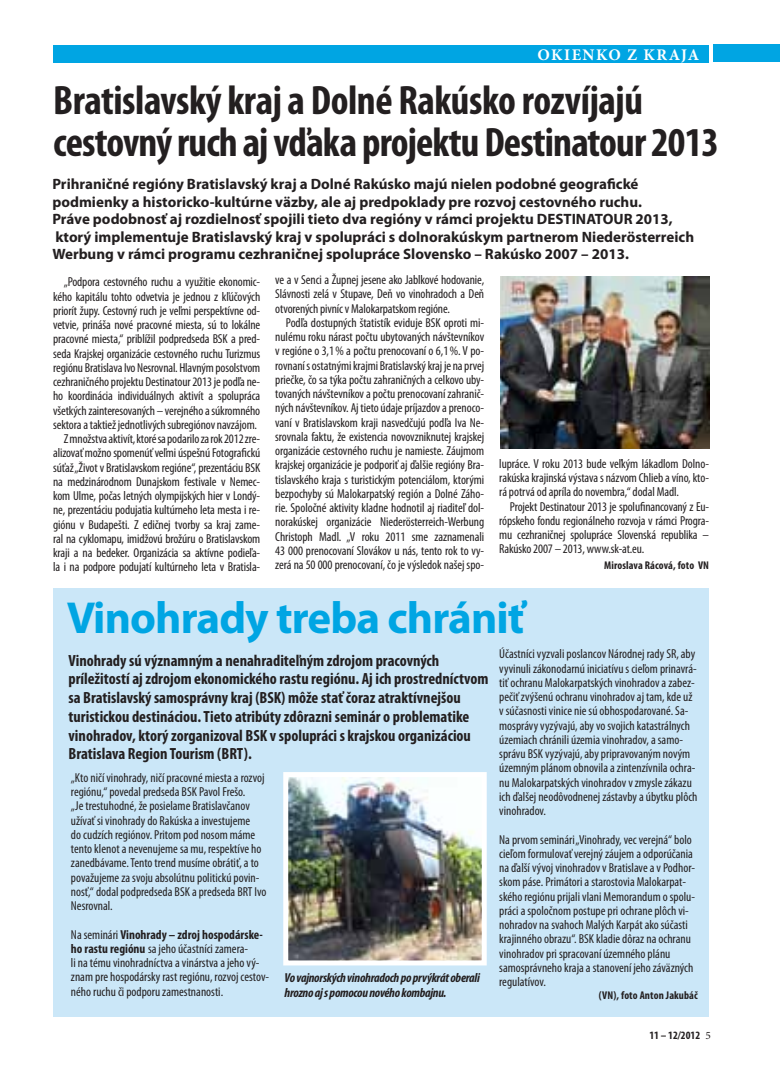
<style>
.page{position:relative;width:780px;height:1088px;background:#fff}
.page>*{position:absolute;margin:0;border:0;box-sizing:border-box;transform-origin:0 0}
.t1{font:700 45px "Myriad Pro";letter-spacing:-.02em;color:#00a5e3}
.t2{font:700 condensed 41.25px/42.5px "Myriad Pro";letter-spacing:-.02em;color:#231f20}
.t3{font:700 condensed 16.25px/18.8px "Myriad Pro";color:#231f20}
.t4{font:700 16.25px "Minion Pro";letter-spacing:.09em;color:#fff}
.t5{font:700 15px/17.5px "Myriad Pro";color:#231f20}
.t6{font:condensed 13px/14.2px "Myriad Pro";letter-spacing:-.005em;color:#231f20;text-align:justify}
.t7{font:italic 700 condensed 13px/14.2px "Myriad Pro";letter-spacing:-.02em;color:#231f20}
.t8{font:700 condensed 11.25px "Myriad Pro";letter-spacing:.01em;color:#231f20}
.s1{font-weight:700}
.s2{font-family:"Minion Pro";font-weight:400;font-stretch:normal}
</style>
<div class="page">
<div style="left:53px;top:588px;width:656px;height:429px;background:#cbe7f8"></div>
<div style="left:53px;top:45px;width:656px;height:17px;background:#00a5e3"></div>
<div style="left:714px;top:44px;width:66px;height:18px;background:#00a5e3"></div>
<img style="left:500px;top:276px;width:209px;height:172px">
<img style="left:289px;top:778px;width:191px;height:181px">
<div style="left:283px;top:772px;width:203px;height:193px;border:5px solid #fff"></div>
<p class="t4" style="left:537px;top:43px;width:163px">OKIENKO Z KRAJA</p>
<h2 class="t2" style="left:53px;top:78px;width:667px">Bratislavský kraj a Dolné Rakúsko rozvíjajú cestovný ruch aj vďaka projektu Destinatour 2013</h2>
<p class="t5" style="left:52px;top:175px;width:643px">Prihraničné regióny Bratislavský kraj a Dolné Rakúsko majú nielen podobné geografické podmienky a historicko-kultúrne väzby, ale aj predpoklady pre rozvoj cestovného ruchu.<br>Práve podobnosť aj rozdielnosť spojili tieto dva regióny v rámci projektu DESTINATOUR 2013, ktorý implementuje Bratislavský kraj v spolupráci s dolnorakúskym partnerom Niederösterreich Werbung v rámci programu cezhraničnej spolupráce Slovensko – Rakúsko 2007 – 2013.</p>
<p class="t6" style="left:275px;top:272px;width:210px">ve a v Senci a Župnej jesene ako Jablkové hodovanie, Slávnosti zelá v Stupave, Deň vo vinohradoch a Deň otvorených pivníc v Malokarpatskom regióne.</p>
<p class="t6" style="left:275px;top:315px;width:210px;text-indent:11px">Podľa dostupných štatistík eviduje BSK oproti mi&shy;nulému roku nárast počtu ubytovaných návštevníkov v regióne o 3,1% a počtu prenocovaní o 6,1%. V po&shy;rovnaní s ostatnými krajmi Bratislavský kraj je na prvej priečke, čo sa týka počtu zahraničných a celkovo uby&shy;tovaných návštevníkov a počtu prenocovaní zahranič&shy;ných návštevníkov. Aj tieto údaje príjazdov a prenoco&shy;vaní v Bratislavskom kraji nasvedčujú podľa Iva Ne&shy;srovnala faktu, že existencia novovzniknutej krajskej organizácie cestovného ruchu je namieste. Záujmom krajskej organizácie je podporiť aj ďalšie regióny Bra&shy;tislavského kraja s turistickým potenciálom, ktorými bezpochyby sú Malokarpatský región a Dolné Záho&shy;rie. Spoločné aktivity kladne hodnotil aj riaditeľ dol&shy;norakúskej organizácie Niederösterreich-Werbung Christoph Madl. „V roku 2011 sme zaznamenali 43 000 prenocovaní Slovákov u nás, tento rok to vy&shy;zerá na 50 000 prenocovaní, čo je výsledok našej spo-</p>
<p class="t6" style="left:53px;top:275px;width:208px;text-align:right">„Podpora cestovného ruchu a využitie ekonomic&shy;kého kapitálu tohto odvetvia je jednou z kľúčových priorít župy. Cestovný ruch je veľmi perspektívne od&shy;vetvie, prináša nové pracovné miesta, sú to lokálne pracovné miesta,“ priblížil podpredseda BSK a pred&shy;seda Krajskej organizácie cestovného ruchu Turizmus regiónu Bratislava Ivo Nesrovnal. Hlavným posolstvom cezhraničného projektu Destinatour 2013 je podľa ne&shy;ho koordinácia individuálnych aktivít a spolupráca všetkých zainteresovaných – verejného a súkromného sektora a taktiež jednotlivých subregiónov navzájom.<br>Z množstva aktivít, ktoré sa podarilo za rok 2012 zre&shy;alizovať možno spomenúť veľmi úspešnú Fotografickú súťaž „Život v Bratislavskom regióne“, prezentáciu BSK na medzinárodnom Dunajskom festivale v Nemec&shy;kom Ulme, počas letných olympijských hier v Londý&shy;ne, prezentáciu podujatia kultúrneho leta mesta i re&shy;giónu v Budapešti. Z edičnej tvorby sa kraj zame&shy;ral na cyklomapu, imidžovú brožúru o Bratislavskom kraji a na bedeker. Organizácia sa aktívne podieľa&shy;la i na podpore podujatí kultúrneho leta v Bratisla-</p>
<p class="t6" style="left:499px;top:456px;width:211px">lupráce. V roku 2013 bude veľkým lákadlom Dolno&shy;rakúska krajinská výstava s názvom Chlieb a víno, kto&shy;rá potrvá od apríla do novembra,“ dodal Madl.</p>
<p class="t6" style="left:499px;top:499px;width:211px;text-indent:11px">Projekt Destinatour 2013 je spolufinancovaný z Eu&shy;rópskeho fondu regionálneho rozvoja v rámci Progra&shy;mu cezhraničnej spolupráce Slovenská republika – Rakúsko 2007 – 2013, www.sk-at.eu.</p>
<p class="t8" style="left:604px;top:558px;width:106px">Miroslava Rácová, foto VN</p>
<h1 class="t1" style="left:67px;top:588px;width:459px">Vinohrady treba chrániť</h1>
<p class="t3" style="left:69px;top:650px;width:421px">Vinohrady sú významným a nenahraditeľným zdrojom pracovných príležitostí aj zdrojom ekonomického rastu regiónu. Aj ich prostredníctvom sa Bratislavský samosprávny kraj (BSK) môže stať čoraz atraktívnejšou turistickou destináciou. Tieto atribúty zdôrazni seminár o problematike vinohradov, ktorý zorganizoval BSK v spolupráci s krajskou organizáciou Bratislava Region Tourism (BRT).</p>
<p class="t6" style="left:499px;top:647px;width:200px;text-align:left">Účastníci vyzvali poslancov Národnej rady SR, aby vyvinuli zákonodarnú iniciatívu s cieľom prinavrá&shy;tiť ochranu Malokarpatských vinohradov a zabez&shy;pečiť zvýšenú ochranu vinohradov aj tam, kde už v súčasnosti vinice nie sú obhospodarované. Sa&shy;mosprávy vyzývajú, aby vo svojich katastrálnych územiach chránili územia vinohradov, a samo&shy;správu BSK vyzývajú, aby pripravovaným novým územným plánom obnovila a zintenzívnila ochra&shy;nu Malokarpatských vinohradov v zmysle zákazu ich ďalšej neodôvodnenej zástavby a úbytku plôch vinohradov.</p>
<p class="t6" style="left:499px;top:832px;width:197px;text-align:left">Na prvom seminári „Vinohrady, vec verejná“ bolo cieľom formulovať verejný záujem a odporúčania na ďalší vývoj vinohradov v Bratislave a v Podhor&shy;skom páse. Primátori a starostovia Malokarpat&shy;ského regiónu prijali vlani Memorandum o spolu&shy;práci a spoločnom postupe pri ochrane plôch vi&shy;nohradov na svahoch Malých Karpát ako súčasti krajinného obrazu“. BSK kladie dôraz na ochranu vinohradov pri spracovaní územného plánu samosprávneho kraja a stanovení jeho záväzných regulatívov.</p>
<p class="t8" style="left:599px;top:988px;width:100px">(VN), foto Anton Jakubáč</p>
<p class="t6" style="left:71px;top:770px;width:197px;text-align:left">„Kto ničí vinohrady, ničí pracovné miesta a rozvoj regiónu,“ povedal predseda BSK Pavol Frešo.<br>„Je trestuhodné, že posielame Bratislavčanov užívať si vinohrady do Rakúska a investujeme<br>do cudzích regiónov. Pritom pod nosom máme tento klenot a nevenujeme sa mu, respektíve ho zanedbávame. Tento trend musíme obrátiť, a to považujeme za svoju absolútnu politickú povin&shy;nosť,“ dodal podpredseda BSK a predseda BRT Ivo Nesrovnal.</p>
<p class="t6" style="left:71px;top:927px;width:200px;text-align:left">Na seminári <span class="s1">Vinohrady – zdroj hospodárske&shy;ho rastu regiónu</span> sa jeho účastníci zamera-<br>li na tému vinohradníctva a vinárstva a jeho vý&shy;znam pre hospodársky rast regiónu, rozvoj cestov&shy;ného ruchu či podporu zamestnanosti.</p>
<p class="t7" style="left:284px;top:970px;width:197px">Vo vajnorských vinohradoch po prvýkrát oberali hrozno aj s pomocou nového kombajnu.</p>
<p class="t8" style="left:649px;top:1028px;width:63px">11 – 12/2012 <span class="s2">5</span></p>
</div>
